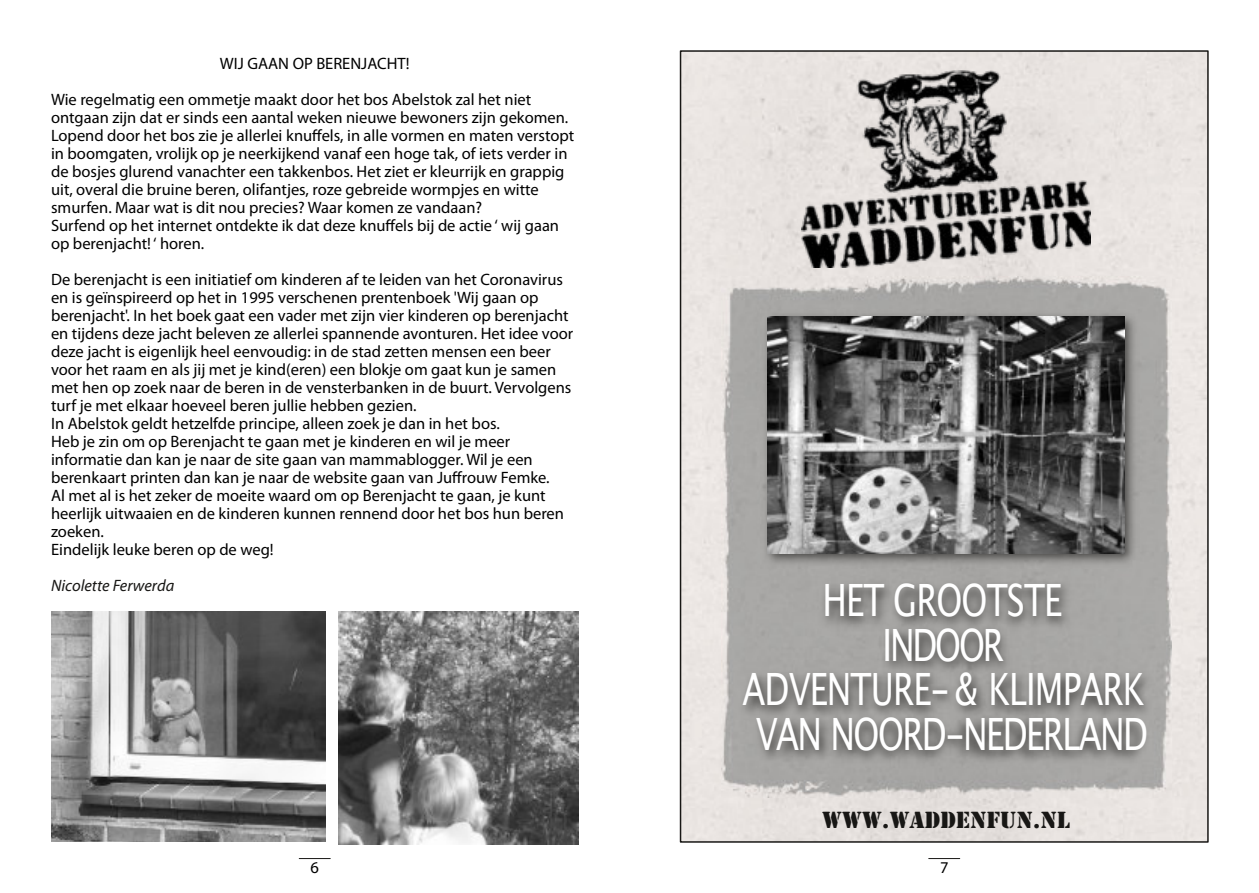
<style>
.page{position:relative;width:1259px;height:893px;background:#fff}
.page>*{position:absolute;margin:0;border:0;box-sizing:border-box;transform-origin:0 0}
.t1{font:44.55px/44.4px "Lucida Grande";letter-spacing:-.025em;color:#fff;text-align:center;scale:.75 1}
.t2{font:24.15px "Stencil";color:#181715}
.t3{font:16.5px/18px "Myriad Pro";color:#000}
.t4{font:italic 16.5px "Myriad Pro";color:#181715}
</style>
<div class="page">
<hr style="left:928px;top:858px;width:31px;height:1px;background:#181715">
<hr style="left:299px;top:858px;width:31px;height:1px;background:#181715">
<div style="left:683px;top:53px;width:522px;height:787px;background:#eae5e2"></div>
<img style="left:721px;top:276px;width:450px;height:521px">
<img style="left:760px;top:309px;width:379px;height:260px">
<img style="left:768px;top:316px;width:356px;height:237px">
<img style="left:801px;top:71px;width:289px;height:197px">
<img style="left:51px;top:611px;width:274px;height:231px">
<img style="left:338px;top:611px;width:240px;height:233px">
<p class="t3" style="left:51px;top:47px;width:482px;line-height:36px;text-indent:169px">WIJ GAAN OP BERENJACHT!<br>Wie regelmatig een ommetje maakt door het bos Abelstok zal het niet</p>
<p class="t3" style="left:51px;top:110px;width:525px">ontgaan zijn dat er sinds een aantal weken nieuwe bewoners zijn gekomen.<br>Lopend door het bos zie je allerlei knuffels, in alle vormen en maten verstopt in boomgaten, vrolijk op je neerkijkend vanaf een hoge tak, of iets verder in de bosjes glurend vanachter een takkenbos. Het ziet er kleurrijk en grappig uit, overal die bruine beren, olifantjes, roze gebreide wormpjes en witte smurfen. Maar wat is dit nou precies? Waar komen ze vandaan?<br>Surfend op het internet ontdekte ik dat deze knuffels bij de actie ‘ wij gaan op berenjacht! ‘ horen.</p>
<p class="t3" style="left:51px;top:272px;width:523px">De berenjacht is een initiatief om kinderen af te leiden van het Coronavirus en is geïnspireerd op het in 1995 verschenen prentenboek 'Wij gaan op berenjacht'. In het boek gaat een vader met zijn vier kinderen op berenjacht en tijdens deze jacht beleven ze allerlei spannende avonturen. Het idee voor deze jacht is eigenlijk heel eenvoudig: in de stad zetten mensen een beer voor het raam en als jij met je kind(eren) een blokje om gaat kun je samen met hen op zoek naar de beren in de vensterbanken in de buurt. Vervolgens turf je met elkaar hoeveel beren jullie hebben gezien.<br>In Abelstok geldt hetzelfde principe, alleen zoek je dan in het bos.<br>Heb je zin om op Berenjacht te gaan met je kinderen en wil je meer informatie dan kan je naar de site gaan van mammablogger. Wil je een berenkaart printen dan kan je naar de website gaan van Juffrouw Femke.<br>Al met al is het zeker de moeite waard om op Berenjacht te gaan, je kunt heerlijk uitwaaien en de kinderen kunnen rennend door het bos hun beren zoeken.<br>Eindelijk leuke beren op de weg!</p>
<p class="t4" style="left:51px;top:579px;width:125px">Nicolette Ferwerda</p>
<h1 class="t1" style="left:742px;top:581px;width:542px">HET GROOTSTE<br>INDOOR<br>ADVENTURE- &amp; KLIMPARK<br>VAN NOORD-NEDERLAND</h1>
<h2 class="t2" style="left:822px;top:805px;width:249px">WWW.WADDENFUN.NL</h2>
<p class="t3" style="left:310px;top:859px;width:10px">6</p>
<p class="t3" style="left:940px;top:859px;width:10px">7</p>
</div>
